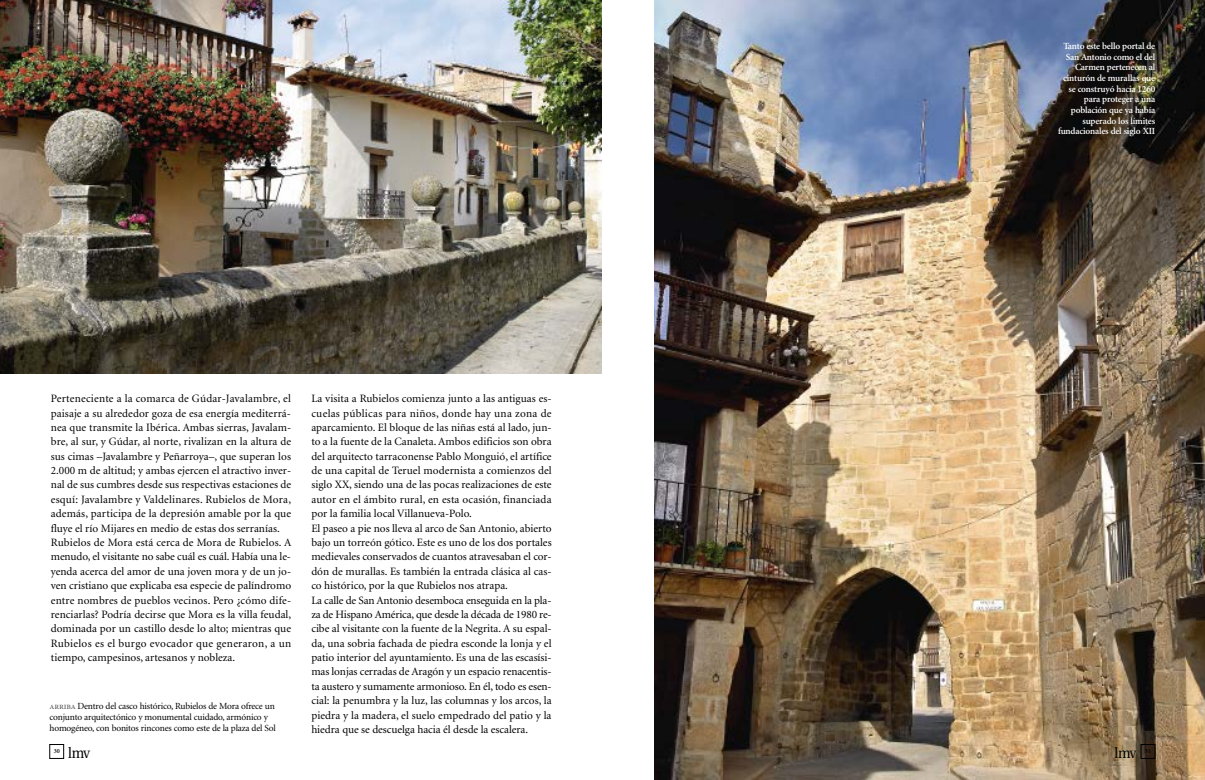
<style>
.page{position:relative;width:1205px;height:780px;background:#fff}
.page>*{position:absolute;margin:0;border:0;box-sizing:border-box;transform-origin:0 0}
.t1{font:15px "Utopia";letter-spacing:-.045em;color:#000;scale:.9 1}
.t2{font:11.25px/14.4px "Minion";color:#000}
.t3{font:600 9.38px/10.6px "Minion";letter-spacing:-.02em;color:#fff;text-align:right}
.t4{font:9.38px/10.6px "Minion";letter-spacing:-.02em;color:#000}
.t5{font:600 6.25px "Minion";color:#000}
.s1{font-family:"Minion Display Regular SC";color:#4d4d4d}
</style>
<div class="page">
<img style="left:655px;top:0;width:550px;height:780px">
<img style="left:0;top:0;width:601px;height:374px">
<div style="left:50px;top:744px;width:14px;height:14px;border:1px solid #000"></div>
<div style="left:1141px;top:744px;width:14px;height:14px;border:1px solid #000"></div>
<p class="t2" style="left:51px;top:392px;width:242px">Perteneciente a la comarca de Gúdar-Javalambre, el paisaje a su alrededor goza de esa energía mediterrá&shy;nea que transmite la Ibérica. Ambas sierras, Javalam&shy;bre, al sur, y Gúdar, al norte, rivalizan en la altura de sus cimas –Javalambre y Peñarroya–, que superan los 2.000 m de altitud; y ambas ejercen el atractivo inver&shy;nal de sus cumbres desde sus respectivas estaciones de esquí: Javalambre y Valdelinares. Rubielos de Mora, además, participa de la depresión amable por la que fluye el río Mijares en medio de estas dos serranías.<br>Rubielos de Mora está cerca de Mora de Rubielos. A menudo, el visitante no sabe cuál es cuál. Había una le&shy;yenda acerca del amor de una joven mora y de un jo&shy;ven cristiano que explicaba esa especie de palíndromo entre nombres de pueblos vecinos. Pero ¿cómo dife&shy;renciarlas? Podría decirse que Mora es la villa feudal, dominada por un castillo desde lo alto; mientras que Rubielos es el burgo evocador que generaron, a un tiempo, campesinos, artesanos y nobleza.</p>
<p class="t2" style="left:311px;top:392px;width:242px">La visita a Rubielos comienza junto a las antiguas es&shy;cuelas públicas para niños, donde hay una zona de aparcamiento. El bloque de las niñas está al lado, jun&shy;to a la fuente de la Canaleta. Ambos edificios son obra del arquitecto tarraconense Pablo Monguió, el artífice de una capital de Teruel modernista a comienzos del siglo XX, siendo una de las pocas realizaciones de este autor en el ámbito rural, en esta ocasión, financiada por la familia local Villanueva-Polo.<br>El paseo a pie nos lleva al arco de San Antonio, abierto bajo un torreón gótico. Este es uno de los dos portales medievales conservados de cuantos atravesaban el cor&shy;dón de murallas. Es también la entrada clásica al cas&shy;co histórico, por la que Rubielos nos atrapa.<br>La calle de San Antonio desemboca enseguida en la pla&shy;za de Hispano América, que desde la década de 1980 re&shy;cibe al visitante con la fuente de la Negrita. A su espal&shy;da, una sobria fachada de piedra esconde la lonja y el patio interior del ayuntamiento. Es una de las escasísi&shy;mas lonjas cerradas de Aragón y un espacio renacentis&shy;ta austero y sumamente armonioso. En él, todo es esen&shy;cial: la penumbra y la luz, las columnas y los arcos, la piedra y la madera, el suelo empedrado del patio y la hiedra que se descuelga hacia él desde la escalera.</p>
<p class="t4" style="left:50px;top:701px;width:228px"><span class="s1">arriba</span> Dentro del casco histórico, Rubielos de Mora ofrece un conjunto arquitectónico y monumental cuidado, armónico y homogéneo, con bonitos rincones como este de la plaza del Sol</p>
<p class="t3" style="left:1058px;top:42px;width:99px">Tanto este bello portal de<br>San Antonio como el del<br>Carmen pertenecen al cinturón de murallas que se construyó hacia 1260 para proteger a una población que ya había superado los límites fundacionales del siglo XII</p>
<h1 class="t1" style="left:1114px;top:746px;width:26px">lmv</h1>
<p class="t5" style="left:54px;top:748px;width:8px">30</p>
<h1 class="t1" style="left:68px;top:746px;width:26px">lmv</h1>
<p class="t5" style="left:1145px;top:748px;width:8px">31</p>
</div>
